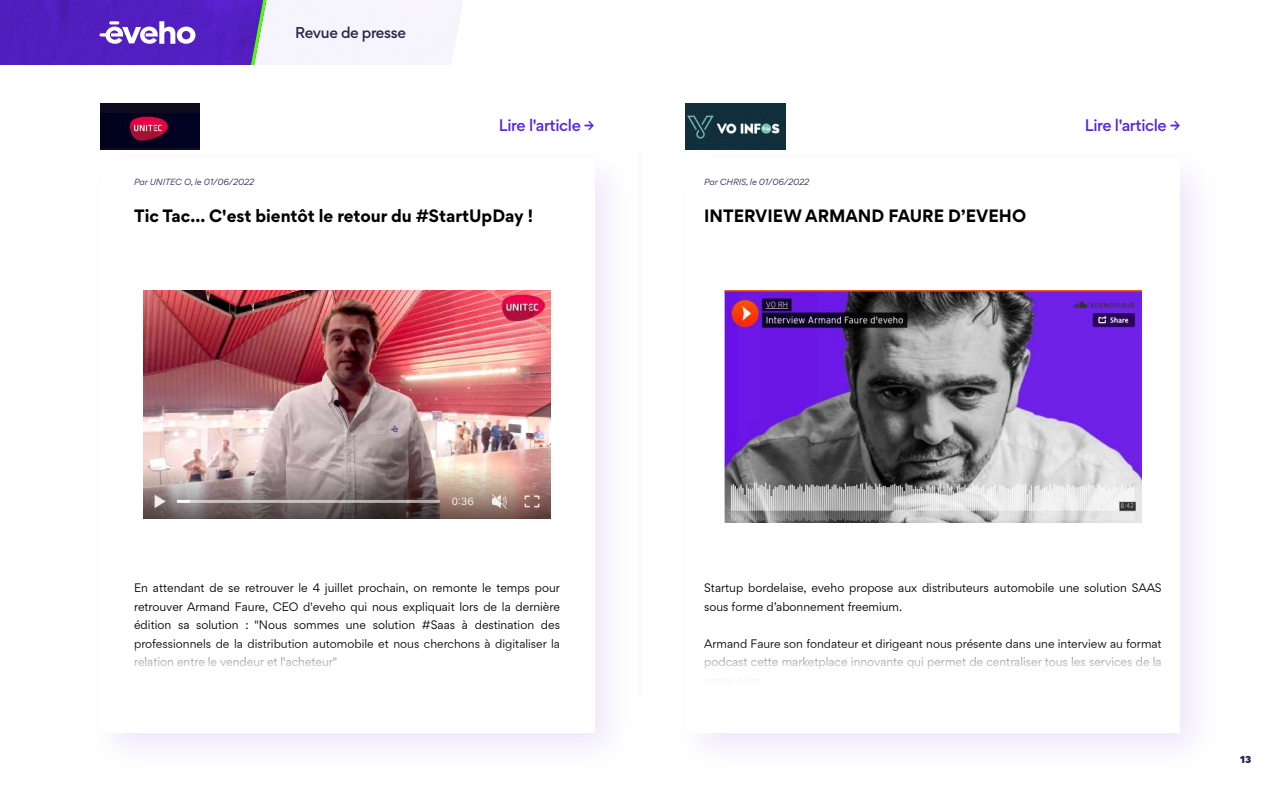
<style>
.page{position:relative;width:1280px;height:800px;background:#fff}
.page>*{position:absolute;margin:0;border:0;box-sizing:border-box;transform-origin:0 0}
.t1{font:700 16px "Gordita";color:#000}
.t2{font:500 15px "Gordita";letter-spacing:-.025em;color:#5926db}
.t3{font:500 14px "Gordita";letter-spacing:-.025em;color:#2e264a}
.t4{font:11px/18.5px "Gordita";color:#000}
.t5{font:900 9px "Gordita";color:#2e264a}
.t6{font:italic 8px "Gordita";color:#2e264a}
</style>
<div class="page">
<img style="left:0;top:0;width:251px;height:65px">
<svg style="left:251px;top:0;width:15px;height:65px"></svg>
<svg style="left:99px;top:21px;width:96px;height:23px"></svg>
<div style="left:672px;top:145px;width:550px;height:630px;background:#5926db;opacity:.1"></div>
<div style="left:686px;top:159px;width:494px;height:574px;background:#fff"></div>
<div style="left:86px;top:145px;width:550px;height:630px;background:#5926db;opacity:.1"></div>
<div style="left:100px;top:159px;width:494px;height:574px;background:#fff"></div>
<div style="left:100px;top:104px;width:100px;height:46px;background:#0e0b1f"></div>
<img style="left:100px;top:114px;width:100px;height:34px">
<img style="left:724px;top:290px;width:417px;height:233px">
<img style="left:143px;top:290px;width:408px;height:229px">
<hr style="left:640px;top:150px;width:1px;height:550px;background:#f7f4fd">
<img style="left:686px;top:108px;width:100px;height:38px">
<hr style="left:686px;top:104px;width:100px;height:4px;background:#14303c">
<hr style="left:686px;top:146px;width:100px;height:4px;background:#132f3b">
<p class="t3" style="left:295px;top:22px;width:112px">Revue de presse</p>
<h2 class="t2" style="left:499px;top:114px;width:97px">Lire l'article →</h2>
<h2 class="t2" style="left:1085px;top:114px;width:97px">Lire l'article →</h2>
<p class="t6" style="left:134px;top:176px;width:121px">Par UNITEC O, le 01/06/2022</p>
<h1 class="t1" style="left:134px;top:203px;width:400px">Tic Tac... C'est bientôt le retour du #StartUpDay !</h1>
<p class="t6" style="left:704px;top:176px;width:106px">Par CHRIS, le 01/06/2022</p>
<h1 class="t1" style="left:704px;top:203px;width:323px">INTERVIEW ARMAND FAURE D’EVEHO</h1>
<p class="t4" style="left:134px;top:579px;width:427px;text-align:justify">En attendant de se retrouver le 4 juillet prochain, on remonte le temps pour retrouver Armand Faure, CEO d'eveho qui nous expliquait lors de la dernière édition sa solution : "Nous sommes une solution #Saas à destination des professionnels de la distribution automobile et nous cherchons à digitaliser la relation entre le vendeur et l'acheteur"</p>
<p class="t4" style="left:704px;top:579px;width:459px">Startup bordelaise, eveho propose aux distributeurs automobile une solution SAAS sous forme d’abonnement freemium.</p>
<p class="t4" style="left:704px;top:634px;width:459px">Armand Faure son fondateur et dirigeant nous présente dans une interview au format podcast cette marketplace innovante qui permet de centraliser tous les services de la</p>
<p class="t5" style="left:1240px;top:752px;width:13px">13</p>
</div>
